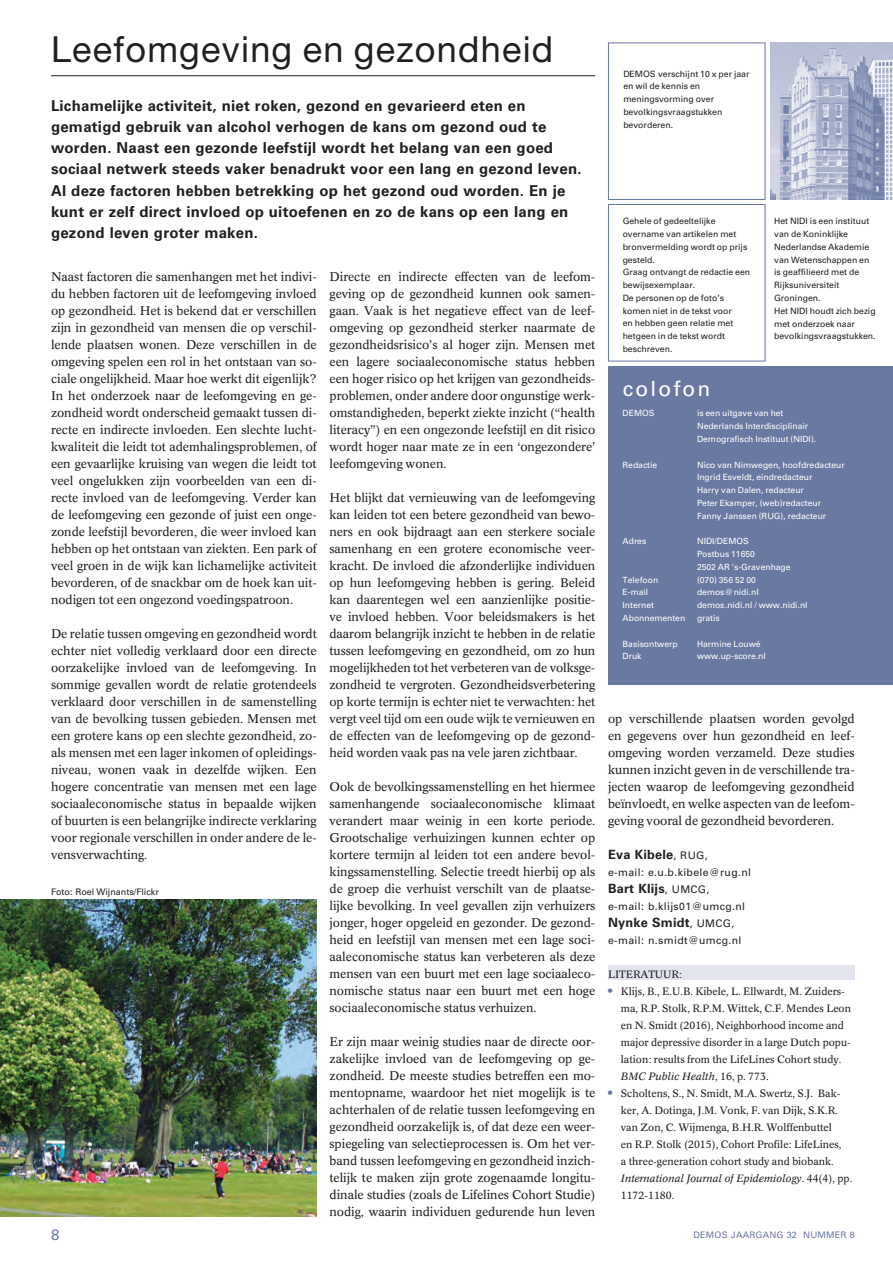
<style>
.page{position:relative;width:893px;height:1263px;background:#fff}
.page>*{position:absolute;margin:0;border:0;box-sizing:border-box;transform-origin:0 0}
.t1{font:36px "Helvetica Neue";letter-spacing:.035em;color:#231f20}
.t2{font:21px "Univers";letter-spacing:.1em;color:#fff}
.t3{font:700 15px/21.3px "Univers";letter-spacing:.015em;color:#231f20}
.t4{font:15px "Univers";color:#6a79a2}
.t5{font:700 12.75px "Univers";letter-spacing:.015em;color:#231f20}
.t6{font:12.3px/17px "Concorde BE";letter-spacing:-.005em;color:#231f20;text-align:justify}
.t7{font:10.5px/17px "Concorde BE";color:#231f20}
.t8{font:10.5px "Univers";letter-spacing:.035em;color:#231f20}
.t9{font:9px "Univers";color:#231f20}
.t10{font:9px "Univers";letter-spacing:.02em;color:#6a79a2}
.t11{font:8.7px/12.8px "Univers";color:#231f20}
.t12{font:8.55px/12.8px "Univers";color:#fff}
.s1{font-weight:400;font-size:10.5px}
.s2{font-family:"Univers";font-weight:700;font-size:12px;color:#6a79a2}
.s3{font-style:italic}
</style>
<div class="page">
<div style="left:608px;top:366px;width:285px;height:319px;background:#6a79a2"></div>
<div style="left:608px;top:204px;width:157px;height:157px;border:1px solid #6a79a2"></div>
<div style="left:608px;top:43px;width:157px;height:157px;border:1px solid #6a79a2"></div>
<img style="left:770px;top:43px;width:123px;height:156px">
<div style="left:608px;top:965px;width:247px;height:15px;background:#e2e4ee"></div>
<hr style="left:51px;top:75px;width:544px;height:1px;background:#231f20">
<img style="left:0;top:899px;width:317px;height:317px">
<h1 class="t1" style="left:51px;top:28px;width:504px">Leefomgeving en gezondheid</h1>
<p class="t3" style="left:51px;top:95px;width:532px">Lichamelijke activiteit, niet roken, gezond en gevarieerd eten en gematigd gebruik van alcohol verhogen de kans om gezond oud te worden. Naast een gezonde leefstijl wordt het belang van een goed sociaal netwerk steeds vaker benadrukt voor een lang en gezond leven.<br>Al deze factoren hebben betrekking op het gezond oud worden. En je kunt er zelf direct invloed op uitoefenen en zo de kans op een lang en gezond leven groter maken.</p>
<p class="t6" style="left:51px;top:268px;width:267px">Naast factoren die samenhangen met het indivi&shy;du hebben factoren uit de leefomgeving invloed op gezondheid. Het is bekend dat er verschillen zijn in gezondheid van mensen die op verschil&shy;lende plaatsen wonen. Deze verschillen in de omgeving spelen een rol in het ontstaan van so&shy;ciale ongelijkheid. Maar hoe werkt dit eigenlijk?<br>In het onderzoek naar de leefomgeving en ge&shy;zondheid wordt onderscheid gemaakt tussen di&shy;recte en indirecte invloeden. Een slechte lucht&shy;kwaliteit die leidt tot ademhalingsproblemen, of een gevaarlijke kruising van wegen die leidt tot veel ongelukken zijn voorbeelden van een di&shy;recte invloed van de leefomgeving. Verder kan de leefomgeving een gezonde of juist een onge&shy;zonde leefstijl bevorderen, die weer invloed kan hebben op het ontstaan van ziekten. Een park of veel groen in de wijk kan lichamelijke activiteit bevorderen, of de snackbar om de hoek kan uit&shy;nodigen tot een ongezond voedingspatroon.</p>
<p class="t6" style="left:51px;top:625px;width:267px">De relatie tussen omgeving en gezondheid wordt echter niet volledig verklaard door een directe oorzakelijke invloed van de leefomgeving. In sommige gevallen wordt de relatie grotendeels verklaard door verschillen in de samenstelling van de bevolking tussen gebieden. Mensen met een grotere kans op een slechte gezondheid, zo&shy;als mensen met een lager inkomen of opleidings&shy;niveau, wonen vaak in dezelfde wijken. Een hogere concentratie van mensen met een lage sociaaleconomische status in bepaalde wijken of buurten is een belangrijke indirecte verklaring voor regionale verschillen in onder andere de le&shy;vensverwachting.</p>
<p class="t9" style="left:51px;top:887px;width:109px">Foto: Roel Wijnants/Flickr</p>
<p class="t4" style="left:51px;top:1225px;width:10px">8</p>
<p class="t6" style="left:330px;top:268px;width:267px">Directe en indirecte effecten van de leefom&shy;geving op de gezondheid kunnen ook samen&shy;gaan. Vaak is het negatieve effect van de leef&shy;omgeving op gezondheid sterker naarmate de gezondheidsrisico’s al hoger zijn. Mensen met een lagere sociaaleconomische status hebben een hoger risico op het krijgen van gezondheids&shy;problemen, onder andere door ongunstige werk&shy;omstandigheden, beperkt ziekte inzicht (“health literacy”) en een ongezonde leefstijl en dit risico wordt hoger naar mate ze in een ‘ongezondere’ leefomgeving wonen.</p>
<p class="t6" style="left:330px;top:489px;width:267px">Het blijkt dat vernieuwing van de leefomgeving kan leiden tot een betere gezondheid van bewo&shy;ners en ook bijdraagt aan een sterkere sociale samenhang en een grotere economische veer&shy;kracht. De invloed die afzonderlijke individuen op hun leefomgeving hebben is gering. Beleid kan daarentegen wel een aanzienlijke positie&shy;ve invloed hebben. Voor beleidsmakers is het daarom belangrijk inzicht te hebben in de relatie tussen leefomgeving en gezondheid, om zo hun mogelijkheden tot het verbeteren van de volksge&shy;zondheid te vergroten. Gezondheidsverbetering op korte termijn is echter niet te verwachten: het vergt veel tijd om een oude wijk te vernieuwen en de effecten van de leefomgeving op de gezond&shy;heid worden vaak pas na vele jaren zichtbaar.</p>
<p class="t6" style="left:330px;top:778px;width:267px">Ook de bevolkingssamenstelling en het hiermee samenhangende sociaaleconomische klimaat verandert maar weinig in een korte periode.<br>Grootschalige verhuizingen kunnen echter op kortere termijn al leiden tot een andere bevol&shy;kingssamenstelling. Selectie treedt hierbij op als de groep die verhuist verschilt van de plaatse&shy;lijke bevolking. In veel gevallen zijn verhuizers jonger, hoger opgeleid en gezonder. De gezond&shy;heid en leefstijl van mensen met een lage soci&shy;aaleconomische status kan verbeteren als deze mensen van een buurt met een lage sociaaleco&shy;nomische status naar een buurt met een hoge sociaaleconomische status verhuizen.</p>
<p class="t6" style="left:330px;top:1033px;width:267px">Er zijn maar weinig studies naar de directe oor&shy;zakelijke invloed van de leefomgeving op ge&shy;zondheid. De meeste studies betreffen een mo&shy;mentopname, waardoor het niet mogelijk is te achterhalen of de relatie tussen leefomgeving en gezondheid oorzakelijk is, of dat deze een weer&shy;spiegeling van selectieprocessen is. Om het ver&shy;band tussen leefomgeving en gezondheid inzich&shy;telijk te maken zijn grote zogenaamde longitu&shy;dinale studies (zoals de Lifelines Cohort Studie) nodig, waarin individuen gedurende hun leven</p>
<p class="t11" style="left:623px;top:67px;width:128px">DEMOS verschijnt 10 x per jaar en wil de kennis en meningsvorming over bevolkingsvraagstukken bevorderen.</p>
<p class="t11" style="left:623px;top:215px;width:129px">Gehele of gedeeltelijke overname van artikelen met bronvermelding wordt op prijs gesteld.<br>Graag ontvangt de redactie een bewijsexemplaar.<br>De personen op de foto’s komen niet in de tekst voor<br>en hebben geen relatie met hetgeen in de tekst wordt beschreven.</p>
<p class="t11" style="left:774px;top:215px;width:103px">Het NIDI is een instituut van de Koninklijke<br>Nederlandse Akademie van Wetenschappen en is geaffilieerd met de<br>Rijksuniversiteit<br>Groningen.<br>Het NIDI houdt zich bezig met onderzoek naar bevolkingsvraagstukken.</p>
<h2 class="t2" style="left:623px;top:376px;width:89px">colofon</h2>
<p class="t12" style="left:623px;top:407px;width:14px">Demos</p>
<p class="t12" style="left:697px;top:407px;width:121px">is een uitgave van het<br>Nederlands Interdisciplinair<br>Demografisch Instituut (NIDI).</p>
<p class="t12" style="left:623px;top:458px;width:36px">Redactie</p>
<p class="t12" style="left:697px;top:458px;width:149px">Nico van Nimwegen, hoofdredacteur<br>Ingrid Esveldt, eindredacteur<br>Harry van Dalen, redacteur<br>Peter Ekamper, (web)redacteur<br>Fanny Janssen (RUG), redacteur</p>
<p class="t12" style="left:623px;top:535px;width:25px">Adres</p>
<p class="t12" style="left:697px;top:535px;width:95px">NIDI/DEMOS<br>Postbus 11650<br>2502 AR ’s-Gravenhage</p>
<p class="t12" style="left:623px;top:573px;width:37px">Telefoon</p>
<p class="t12" style="left:697px;top:573px;width:60px">(070) 356 52 00</p>
<p class="t12" style="left:623px;top:586px;width:27px">E-mail</p>
<p class="t12" style="left:697px;top:586px;width:63px">demos@nidi.nl</p>
<p class="t12" style="left:623px;top:599px;width:33px">Internet</p>
<p class="t12" style="left:697px;top:599px;width:112px">demos.nidi.nl / www.nidi.nl</p>
<p class="t12" style="left:623px;top:612px;width:64px">Abonnementen</p>
<p class="t12" style="left:697px;top:612px;width:24px">gratis</p>
<p class="t12" style="left:623px;top:637px;width:69px">Basisontwerp H</p>
<p class="t12" style="left:703px;top:637px;width:59px">armine Louwé</p>
<p class="t12" style="left:623px;top:650px;width:20px">Druk</p>
<p class="t12" style="left:697px;top:650px;width:70px">www.up-score.nl</p>
<p class="t6" style="left:608px;top:710px;width:248px">op verschillende plaatsen worden gevolgd en gegevens over hun gezondheid en leef&shy;omgeving worden verzameld. Deze studies kunnen inzicht geven in de verschillende tra&shy;jecten waarop de leefomgeving gezondheid beïnvloedt, en welke aspecten van de leefom&shy;geving vooral de gezondheid bevorderen.</p>
<p class="t5" style="left:608px;top:847px;width:101px">Eva Kibele<span class="s1">, RUG,</span></p>
<p class="t8" style="left:608px;top:866px;width:145px">e-mail: e.u.b.kibele@rug.nl</p>
<p class="t5" style="left:608px;top:881px;width:103px">Bart Klijs<span class="s1">, UMCG,</span></p>
<p class="t8" style="left:608px;top:900px;width:139px">e-mail: b.klijs01@umcg.nl</p>
<p class="t5" style="left:608px;top:915px;width:128px">Nynke Smidt<span class="s1">, UMCG,</span></p>
<p class="t8" style="left:608px;top:934px;width:135px">e-mail: n.smidt@umcg.nl</p>
<p class="t7" style="left:608px;top:966px;width:75px">LITERATUUR:</p>
<p class="t7" style="left:621px;top:983px;width:232px;text-indent:-13px"><span class="s2">•</span> Klijs, B., E.U.B. Kibele, L. Ellwardt, M. Zuiders&shy;ma, R.P. Stolk, R.P.M. Wittek, C.F. Mendes Leon en N. Smidt (2016), Neighborhood income and major depressive disorder in a large Dutch popu&shy;lation: results from the LifeLines Cohort study.<br><span class="s3">BMC Public Health</span>, 16, p. 773.</p>
<p class="t7" style="left:621px;top:1085px;width:233px;text-indent:-13px"><span class="s2">•</span> Scholtens, S., N. Smidt, M.A. Swertz, S.J. Bak&shy;ker, A. Dotinga, J.M. Vonk, F. van Dijk, S.K.R. van Zon, C. Wijmenga, B.H.R. Wolffenbuttel<br>en R.P. Stolk (2015), Cohort Profile: LifeLines,<br>a three-generation cohort study and biobank.<br><span class="s3">International Journal of Epidemiology</span>. 44(4), pp.<br>1172-1180.</p>
<p class="t10" style="left:693px;top:1229px;width:163px">DEMOS JAARGANG 32 NUMMER 8</p>
</div>
